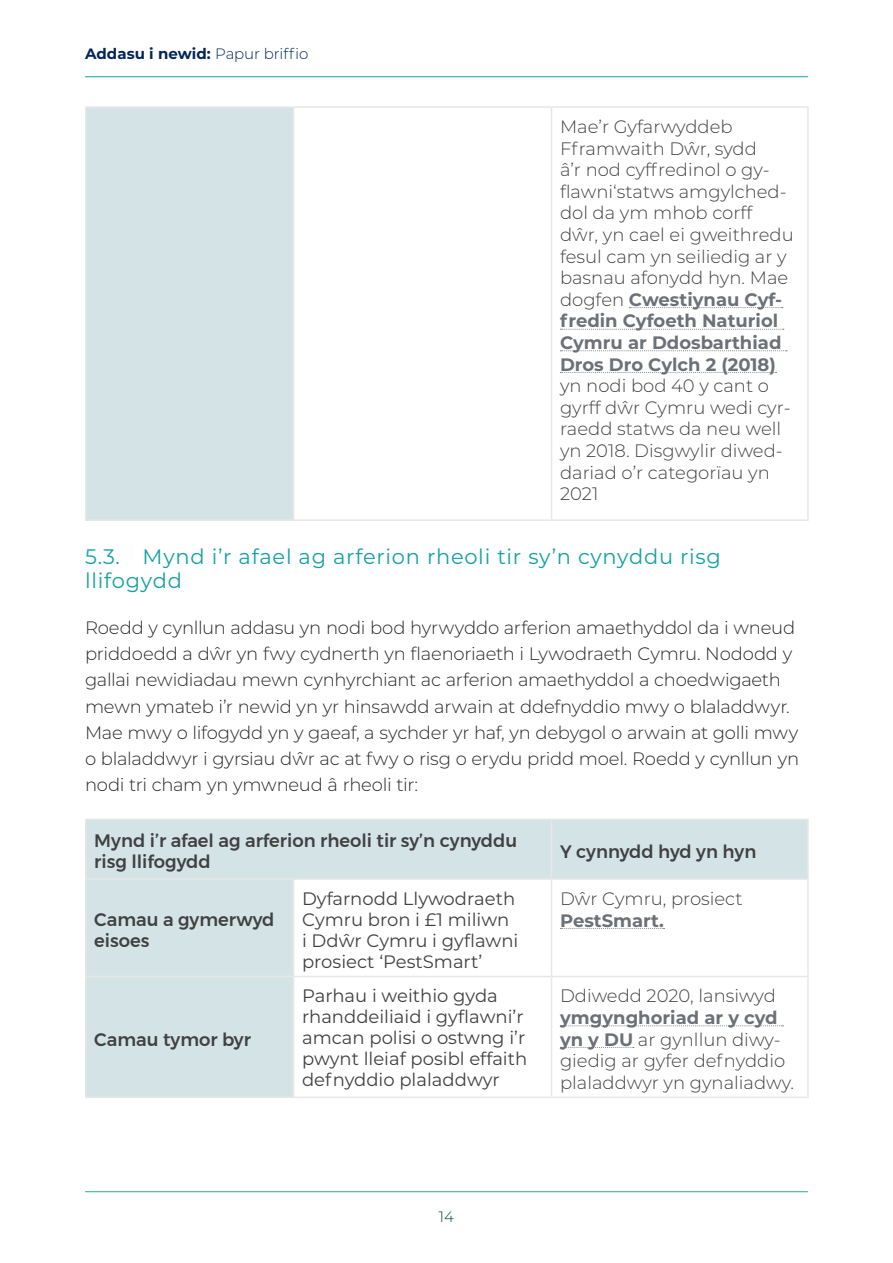
<style>
.page{position:relative;width:893px;height:1263px;background:#fff}
.page>*{position:absolute;margin:0;border:0;box-sizing:border-box;transform-origin:0 0}
.t1{font:21px/24px "Montserrat";letter-spacing:.035em;color:#15a1a2}
.t2{font:300 18px/21.6px "Montserrat";color:#414042}
.t3{font:300 18px/26.2px "Montserrat";letter-spacing:-.015em;color:#292829}
.t4{font:18px/21px "Montserrat";color:#414042}
.t5{font:500 18px/21px "Montserrat";color:#414042}
.t6{font:700 18px "Montserrat";color:#6c7077}
.t7{font:700 15px "Montserrat";color:#002659}
.t8{font:300 15px "Montserrat";color:#004c42}
.s1{font-weight:300}
.s2{font-weight:700;color:#6c7077}
</style>
<div class="page">
<hr style="left:85px;top:1191px;width:723px;height:1px;background:#30af87">
<hr style="left:85px;top:76px;width:723px;height:1px;background:#15a1a2">
<div style="left:86px;top:107px;width:208px;height:413px;background:#d4e4e6"></div>
<hr style="left:85px;top:106px;width:209px;height:2px;background:#e6e7e8">
<hr style="left:85px;top:108px;width:2px;height:411px;background:#e6e7e8">
<hr style="left:294px;top:106px;width:257px;height:2px;background:#e6e7e8">
<hr style="left:293px;top:108px;width:1px;height:411px;background:#e6e7e8">
<hr style="left:551px;top:106px;width:258px;height:2px;background:#e6e7e8">
<hr style="left:551px;top:108px;width:1px;height:411px;background:#e6e7e8">
<hr style="left:807px;top:108px;width:2px;height:411px;background:#e6e7e8">
<hr style="left:85px;top:519px;width:209px;height:2px;background:#e6e7e8">
<hr style="left:294px;top:519px;width:257px;height:2px;background:#e6e7e8">
<hr style="left:551px;top:519px;width:258px;height:2px;background:#e6e7e8">
<svg style="left:629px;top:307px;width:154px;height:1px"></svg>
<svg style="left:560px;top:329px;width:224px;height:1px"></svg>
<svg style="left:560px;top:350px;width:227px;height:1px"></svg>
<svg style="left:560px;top:372px;width:216px;height:1px"></svg>
<svg style="left:87px;top:820px;width:720px;height:276px"></svg>
<hr style="left:85px;top:819px;width:209px;height:1px;background:#e6e7e8">
<hr style="left:85px;top:820px;width:2px;height:58px;background:#e6e7e8">
<hr style="left:294px;top:819px;width:257px;height:1px;background:#e6e7e8">
<hr style="left:551px;top:819px;width:258px;height:1px;background:#e6e7e8">
<hr style="left:551px;top:820px;width:1px;height:58px;background:#e6e7e8">
<hr style="left:807px;top:820px;width:2px;height:58px;background:#e6e7e8">
<hr style="left:85px;top:878px;width:209px;height:2px;background:#e6e7e8">
<hr style="left:85px;top:880px;width:2px;height:96px;background:#e6e7e8">
<hr style="left:294px;top:878px;width:257px;height:2px;background:#e6e7e8">
<hr style="left:293px;top:880px;width:1px;height:96px;background:#e6e7e8">
<hr style="left:551px;top:878px;width:258px;height:2px;background:#e6e7e8">
<hr style="left:551px;top:880px;width:1px;height:96px;background:#e6e7e8">
<hr style="left:807px;top:880px;width:2px;height:96px;background:#e6e7e8">
<hr style="left:85px;top:976px;width:209px;height:1px;background:#e6e7e8">
<hr style="left:85px;top:977px;width:2px;height:119px;background:#e6e7e8">
<hr style="left:294px;top:976px;width:257px;height:1px;background:#e6e7e8">
<hr style="left:293px;top:977px;width:1px;height:119px;background:#e6e7e8">
<hr style="left:551px;top:976px;width:258px;height:1px;background:#e6e7e8">
<hr style="left:551px;top:977px;width:1px;height:119px;background:#e6e7e8">
<hr style="left:807px;top:977px;width:2px;height:119px;background:#e6e7e8">
<hr style="left:85px;top:1096px;width:209px;height:2px;background:#e6e7e8">
<hr style="left:294px;top:1096px;width:257px;height:2px;background:#e6e7e8">
<hr style="left:551px;top:1096px;width:258px;height:2px;background:#e6e7e8">
<svg style="left:560px;top:928px;width:104px;height:1px"></svg>
<svg style="left:560px;top:1025px;width:223px;height:1px"></svg>
<svg style="left:560px;top:1047px;width:74px;height:1px"></svg>
<p class="t7" style="left:85px;top:43px;width:225px">Addasu i newid: <span class="s1">Papur briffio</span></p>
<p class="t2" style="left:560px;top:115px;width:235px">Mae’r Gyfarwyddeb<br>Fframwaith Dŵr, sydd<br>â’r nod cyffredinol o gy&shy;flawni‘statws amgylched&shy;dol da ym mhob corff dŵr, yn cael ei gweithredu fesul cam yn seiliedig ar y basnau afonydd hyn. Mae dogfen <span class="s2">Cwestiynau Cyf&shy;fredin Cyfoeth Naturiol<br>Cymru ar Ddosbarthiad<br>Dros Dro Cylch 2 (2018)</span></p>
<p class="t2" style="left:560px;top:374px;width:232px">yn nodi bod 40 y cant o gyrff dŵr Cymru wedi cyr&shy;raedd statws da neu well yn 2018. Disgwylir diwed&shy;dariad o’r categorïau yn<br>2021</p>
<p class="t1" style="left:85px;top:544px;width:637px">5.3. Mynd i’r afael ag arferion rheoli tir sy’n cynyddu risg llifogydd</p>
<p class="t3" style="left:85px;top:614px;width:716px">Roedd y cynllun addasu yn nodi bod hyrwyddo arferion amaethyddol da i wneud priddoedd a dŵr yn fwy cydnerth yn flaenoriaeth i Lywodraeth Cymru. Nododd y gallai newidiadau mewn cynhyrchiant ac arferion amaethyddol a choedwigaeth mewn ymateb i’r newid yn yr hinsawdd arwain at ddefnyddio mwy o blaladdwyr.<br>Mae mwy o lifogydd yn y gaeaf, a sychder yr haf, yn debygol o arwain at golli mwy o blaladdwyr i gyrsiau dŵr ac at fwy o risg o erydu pridd moel. Roedd y cynllun yn nodi tri cham yn ymwneud â rheoli tir:</p>
<p class="t5" style="left:94px;top:830px;width:424px">Mynd i’r afael ag arferion rheoli tir sy’n cynyddu risg llifogydd</p>
<p class="t5" style="left:560px;top:841px;width:198px">Y cynnydd hyd yn hyn</p>
<p class="t5" style="left:94px;top:908px;width:182px;line-height:21.6px">Camau a gymerwyd eisoes</p>
<p class="t5" style="left:94px;top:1029px;width:158px">Camau tymor byr</p>
<p class="t4" style="left:302px;top:887px;width:218px">Dyfarnodd Llywodraeth<br>Cymru bron i £1 miliwn i Ddŵr Cymru i gyflawni prosiect ‘PestSmart’</p>
<p class="t2" style="left:560px;top:887px;width:184px">Dŵr Cymru, prosiect</p>
<p class="t6" style="left:560px;top:907px;width:105px">PestSmart.</p>
<p class="t4" style="left:302px;top:985px;width:227px">Parhau i weithio gyda rhanddeiliaid i gyflawni’r amcan polisi o ostwng i’r pwynt lleiaf posibl effaith defnyddio plaladdwyr</p>
<p class="t2" style="left:560px;top:985px;width:217px">Ddiwedd 2020, lansiwyd</p>
<p class="t2" style="left:560px;top:1006px;width:236px"><span class="s2">ymgynghoriad ar y cyd yn y DU</span> ar gynllun diwy&shy;giedig ar gyfer defnyddio plaladdwyr yn gynaliadwy.</p>
<p class="t8" style="left:439px;top:1207px;width:17px">14</p>
</div>
